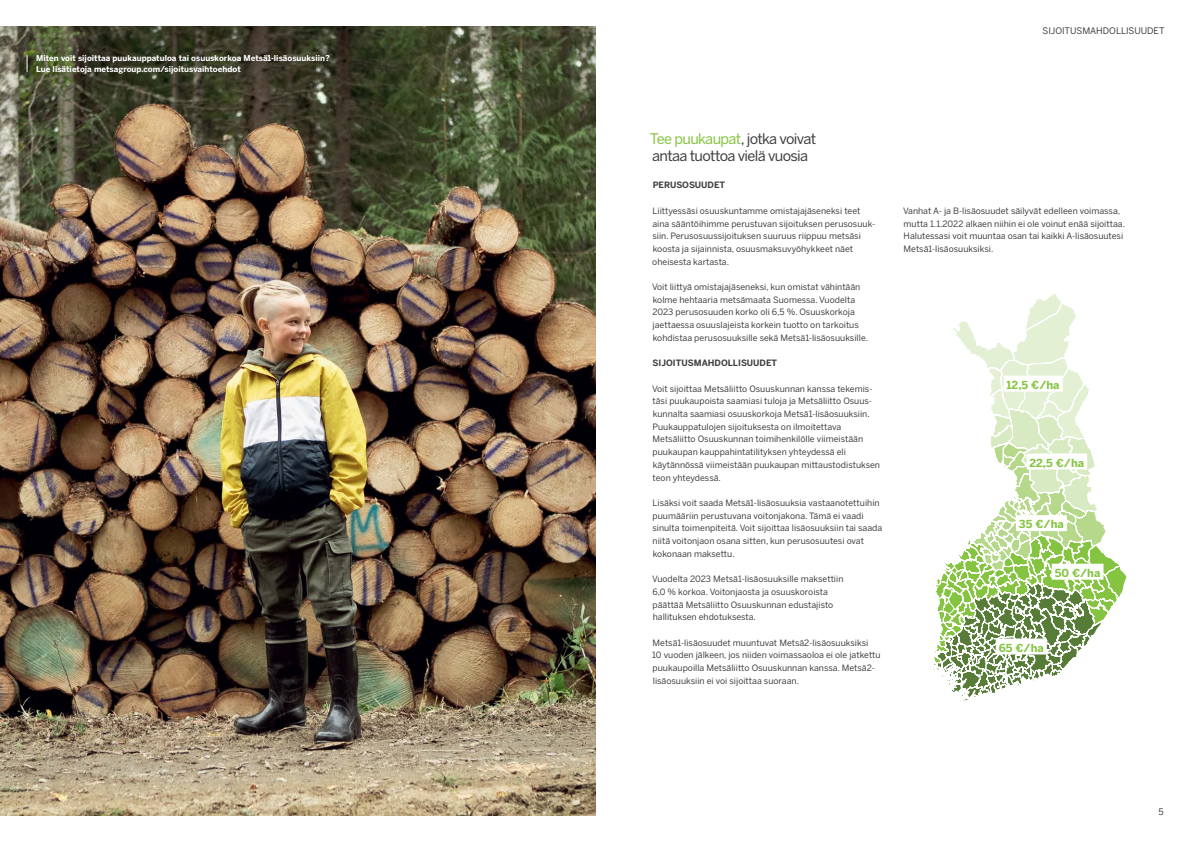
<style>
.page{position:relative;width:1191px;height:842px;background:#fff}
.page>*{position:absolute;margin:0;border:0;box-sizing:border-box;transform-origin:0 0}
.t1{font:14.5px/17.4px "Benton Sans";letter-spacing:-.05em;color:#414042}
.t2{font:700 11px "Benton Sans";color:#85c441}
.t3{font:9px "Benton Sans";letter-spacing:-.005em;color:#414042}
.t4{font:8.7px/12.7px "Benton Sans";color:#414042}
.t5{font:700 8.7px "Benton Sans";color:#414042}
.t6{font:700 8px/11px "Benton Sans";color:#fff}
.s1{color:#85c441}
</style>
<div class="page">
<svg style="left:931px;top:294px;width:196px;height:407px"></svg>
<div style="left:1003px;top:376px;width:59px;height:16px;background:#fff"></div>
<div style="left:1026px;top:453px;width:61px;height:16px;background:#fff"></div>
<div style="left:1016px;top:515px;width:50px;height:16px;background:#fff"></div>
<div style="left:1051px;top:564px;width:52px;height:16px;background:#fff"></div>
<div style="left:995px;top:638px;width:52px;height:16px;background:#fff"></div>
<img style="left:0;top:27px;width:595px;height:788px">
<svg style="left:27px;top:55px;width:1px;height:17px"></svg>
<p class="t6" style="left:36px;top:52px;width:295px">Miten voit sijoittaa puukauppatuloa tai osuuskorkoa Metsä1-lisäosuuksiin?<br>Lue lisätietoja metsagroup.com/sijoitusvaihtoehdot</p>
<p class="t3" style="left:1042px;top:24px;width:124px">SIJOITUSMAHDOLLISUUDET</p>
<h1 class="t1" style="left:649px;top:129px;width:168px"><span class="s1">Tee puukaupat</span>, jotka voivat antaa tuottoa vielä vuosia</h1>
<p class="t5" style="left:653px;top:179px;width:74px">PERUSOSUUDET</p>
<p class="t4" style="left:652px;top:204px;width:224px">Liittyessäsi osuuskuntamme omistajajäseneksi teet aina sääntöihimme perustuvan sijoituksen perusosuuk&shy;siin. Perusosuussijoituksen suuruus riippuu metsäsi koosta ja sijainnista, osuusmaksuvyöhykkeet näet oheisesta kartasta.</p>
<p class="t4" style="left:652px;top:280px;width:217px">Voit liittyä omistajajäseneksi, kun omistat vähintään kolme hehtaaria metsämaata Suomessa. Vuodelta 2023 perusosuuden korko oli 6,5 %. Osuuskorkoja jaettaessa osuuslajeista korkein tuotto on tarkoitus kohdistaa perusosuuksille sekä Metsä1-lisäosuuksille.</p>
<p class="t5" style="left:652px;top:357px;width:126px">SIJOITUSMAHDOLLISUUDET</p>
<p class="t4" style="left:652px;top:382px;width:229px">Voit sijoittaa Metsäliitto Osuuskunnan kanssa tekemis&shy;täsi puukaupoista saamiasi tuloja ja Metsäliitto Osuus&shy;kunnalta saamiasi osuuskorkoja Metsä1-lisäosuuksiin.<br>Puukauppatulojen sijoituksesta on ilmoitettava Metsäliitto Osuuskunnan toimihenkilölle viimeistään puukaupan kauppahintatilityksen yhteydessä eli käytännössä viimeistään puukaupan mittaustodistuksen teon yhteydessä.</p>
<p class="t4" style="left:652px;top:496px;width:231px">Lisäksi voit saada Metsä1-lisäosuuksia vastaanotettuihin puumääriin perustuvana voitonjakona. Tämä ei vaadi sinulta toimenpiteitä. Voit sijoittaa lisäosuuksiin tai saada niitä voitonjaon osana sitten, kun perusosuutesi ovat kokonaan maksettu.</p>
<p class="t4" style="left:652px;top:572px;width:193px">Vuodelta 2023 Metsä1-lisäosuuksille maksettiin 6,0 % korkoa. Voitonjaosta ja osuuskoroista päättää Metsäliitto Osuuskunnan edustajisto hallituksen ehdotuksesta.</p>
<p class="t4" style="left:652px;top:636px;width:230px">Metsä1-lisäosuudet muuntuvat Metsä2-lisäosuuksiksi<br>10 vuoden jälkeen, jos niiden voimassaoloa ei ole jatkettu puukaupoilla Metsäliitto Osuuskunnan kanssa. Metsä2- lisäosuuksiin ei voi sijoittaa suoraan.</p>
<p class="t4" style="left:903px;top:204px;width:223px">Vanhat A- ja B-lisäosuudet säilyvät edelleen voimassa, mutta 1.1.2022 alkaen niihin ei ole voinut enää sijoittaa.<br>Halutessasi voit muuntaa osan tai kaikki A-lisäosuutesi Metsä1-lisäosuuksiksi.</p>
<p class="t2" style="left:1006px;top:377px;width:55px">12,5 €/ha</p>
<p class="t2" style="left:1029px;top:454px;width:56px">22,5 €/ha</p>
<p class="t2" style="left:1019px;top:516px;width:46px">35 €/ha</p>
<p class="t2" style="left:1054px;top:565px;width:47px">50 €/ha</p>
<p class="t2" style="left:998px;top:639px;width:47px">65 €/ha</p>
<p class="t3" style="left:1158px;top:805px;width:7px">5</p>
</div>
